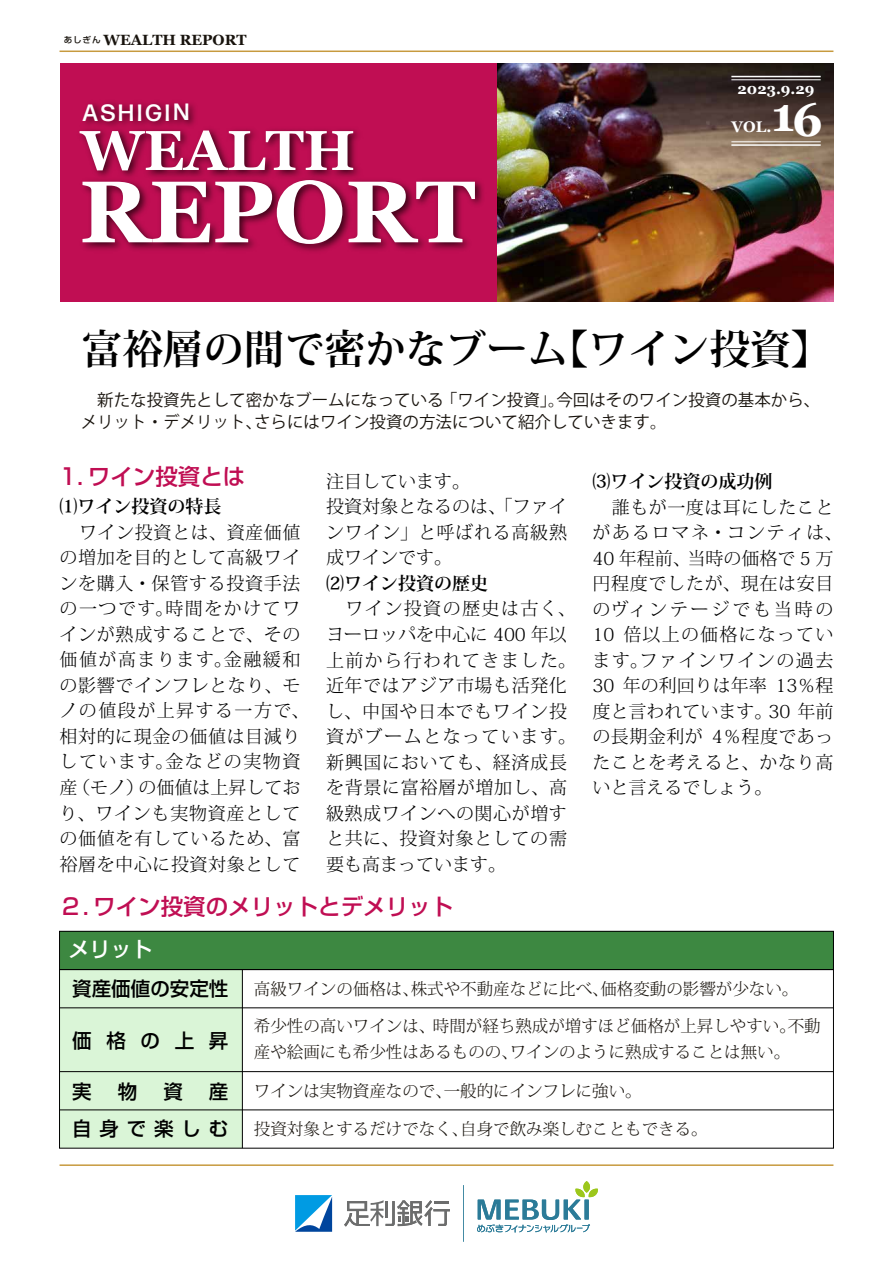
<style>
.page{position:relative;width:893px;height:1263px;background:#fff}
.page>*{position:absolute;margin:0;border:0;box-sizing:border-box;transform-origin:0 0}
.t1{font:700 87.45px "Georgia";color:#fff}
.t2{font:700 56.1px "Georgia";color:#fff}
.t3{font:700 47.4px "Georgia";color:#fff}
.t4{font:700 40.5px "Koz Min Pro";color:#000}
.t5{font:500 23.55px "Forma DJR Micro";letter-spacing:.1em;color:#fff}
.t6{font:500 22.5px "Shin Go Pro";color:#c00e53}
.t7{font:500 21px "Shin Go Pro";color:#fff}
.t8{font:500 19.5px/37.5px "Shin Go Pro";letter-spacing:.4em;color:#000;text-align:right}
.t9{font:500 19.5px "Shin Go Pro";color:#000}
.t10{font:300 18px/25.5px "Koz Min Pro";letter-spacing:.04em;color:#000}
.t11{font:300 18px/25.5px "Koz Min Pro";color:#000}
.t12{font:700 18px "Koz Min Pro";color:#000}
.t13{font:300 16.5px/25.5px "Koz Min Pro";color:#18130d}
.t14{font:16.5px/22.5px "Koz Go Pr 6 N";color:#18130d}
.t15{font:700 15.3px "Georgia";color:#fff}
.t16{font:700 14.85px "Georgia";color:#18130d}
.t17{font:700 14.85px "Georgia";color:#fff}
.s1{font-family:"Shin Go Pro";font-weight:500;font-size:8.55px}
</style>
<div class="page">
<div style="left:60px;top:64px;width:773px;height:238px;background:#c00e53"></div>
<div style="left:60px;top:931px;width:773px;height:38px;background:#3d8841"></div>
<div style="left:60px;top:969px;width:182px;height:179px;background:#daf5d7"></div>
<img style="left:497px;top:64px;width:336px;height:238px">
<hr style="left:60px;top:51px;width:773px;height:1px;background:#c79a3e">
<hr style="left:60px;top:1164px;width:773px;height:2px;background:#c79a3e">
<svg style="left:295px;top:1195px;width:37px;height:37px"></svg>
<svg style="left:344px;top:1200px;width:106px;height:26px"></svg>
<div style="left:583px;top:1181px;width:7px;height:12px;background:#9cc71c;border-radius:50%"></div>
<svg style="left:477px;top:1188px;width:121px;height:44px"></svg>
<svg style="left:463px;top:1185px;width:1px;height:57px"></svg>
<hr style="left:60px;top:969px;width:773px;height:1px;background:#000">
<hr style="left:60px;top:1007px;width:773px;height:1px;background:#000">
<hr style="left:60px;top:1071px;width:773px;height:1px;background:#000">
<hr style="left:60px;top:1109px;width:773px;height:1px;background:#000">
<hr style="left:242px;top:969px;width:1px;height:179px;background:#000">
<div style="left:59px;top:931px;width:775px;height:217px;border:1px solid #000"></div>
<img style="left:81px;top:102px;width:402px;height:150px">
<hr style="left:731px;top:79px;width:90px;height:1px;background:#fff">
<hr style="left:731px;top:76px;width:90px;height:1px;background:#fff">
<hr style="left:731px;top:141px;width:90px;height:1px;background:#fff">
<hr style="left:731px;top:144px;width:90px;height:2px;background:#fff">
<p class="t16" style="left:64px;top:30px;width:184px"><span class="s1">あしぎん</span> WEALTH REPORT</p>
<h3 class="t5" style="left:82px;top:97px;width:109px">ASHIGIN</h3>
<h2 class="t2" style="left:81px;top:114px;width:276px">WEALTH</h2>
<h1 class="t1" style="left:80px;top:156px;width:397px">REPORT</h1>
<p class="t17" style="left:738px;top:79px;width:78px">2023.9.29</p>
<h3 class="t3" style="left:771px;top:87px;width:53px">16</h3>
<p class="t15" style="left:731px;top:117px;width:41px">VOL.</p>
<h3 class="t4" style="left:82px;top:320px;width:751px">富裕層の間で密かなブーム【ワイン投資】</h3>
<p class="t14" style="left:81px;top:389px;width:741px;text-indent:16px">新たな投資先として密かなブームになっている「ワイン投資」。今回はそのワイン投資の基本から、メリット・デメリット、さらにはワイン投資の方法について紹介していきます。</p>
<p class="t6" style="left:60px;top:458px;width:187px">1．ワイン投資とは</p>
<p class="t12" style="left:60px;top:494px;width:164px">⑴ワイン投資の特長</p>
<p class="t10" style="left:60px;top:519px;width:251px;text-align:center">ワイン投資とは、資産価値<br>の増加を目的として高級ワインを購入・保管する投資手法の一つです。時間をかけてワインが熟成することで、その価値が高まります。金融緩和の影響でインフレとなり、モノの値段が上昇する一方で、相対的に現金の価値は目減りしています。金などの実物資産（モノ）の価値は上昇しており、ワインも実物資産としての価値を有しているため、富裕層を中心に投資対象として</p>
<p class="t11" style="left:326px;top:468px;width:243px">注目しています。<br>投資対象となるのは、「ファインワイン」と呼ばれる高級熟成ワインです。</p>
<p class="t12" style="left:326px;top:570px;width:163px">⑵ワイン投資の歴史</p>
<p class="t10" style="left:326px;top:595px;width:251px;text-indent:19px">ワイン投資の歴史は古く、ヨーロッパを中心に 400 年以上前から行われてきました。近年ではアジア市場も活発化し、中国や日本でもワイン投資がブームとなっています。新興国においても、経済成長を背景に富裕層が増加し、高級熟成ワインへの関心が増すと共に、投資対象としての需要も高まっています。</p>
<p class="t6" style="left:60px;top:888px;width:395px">２．ワイン投資のメリットとデメリット</p>
<p class="t7" style="left:68px;top:932px;width:85px">メリット</p>
<p class="t12" style="left:592px;top:468px;width:181px">⑶ワイン投資の成功例</p>
<p class="t10" style="left:592px;top:494px;width:251px;text-indent:19px">誰もが一度は耳にしたことがあるロマネ・コンティは、<br>40 年程前、当時の価格で 5 万円程度でしたが、現在は安目のヴィンテージでも当時の<br>10 倍以上の価格になっています。ファインワインの過去<br>30 年の利回りは年率 13％程度と言われています。30 年前の長期金利が 4％程度であったことを考えると、かなり高いと言えるでしょう。</p>
<p class="t9" style="left:72px;top:972px;width:158px">資産価値の安定性</p>
<p class="t8" style="left:72px;top:1019px;width:158px">価格の上昇</p>
<p class="t8" style="left:72px;top:1070px;width:21px">実</p>
<p class="t8" style="left:118px;top:1070px;width:21px">物</p>
<p class="t8" style="left:163px;top:1070px;width:21px">資</p>
<p class="t8" style="left:72px;top:1070px;width:158px">産<br>自身で楽しむ</p>
<p class="t13" style="left:254px;top:975px;width:546px">高級ワインの価格は、株式や不動産などに比べ、価格変動の影響が少ない。</p>
<p class="t13" style="left:254px;top:1013px;width:568px">希少性の高いワインは、時間が経ち熟成が増すほど価格が上昇しやすい。不動産や絵画にも希少性はあるものの、ワインのように熟成することは無い。</p>
<p class="t13" style="left:254px;top:1077px;width:389px">ワインは実物資産なので、一般的にインフレに強い。</p>
<p class="t13" style="left:254px;top:1116px;width:455px">投資対象とするだけでなく、自身で飲み楽しむこともできる。</p>
</div>
